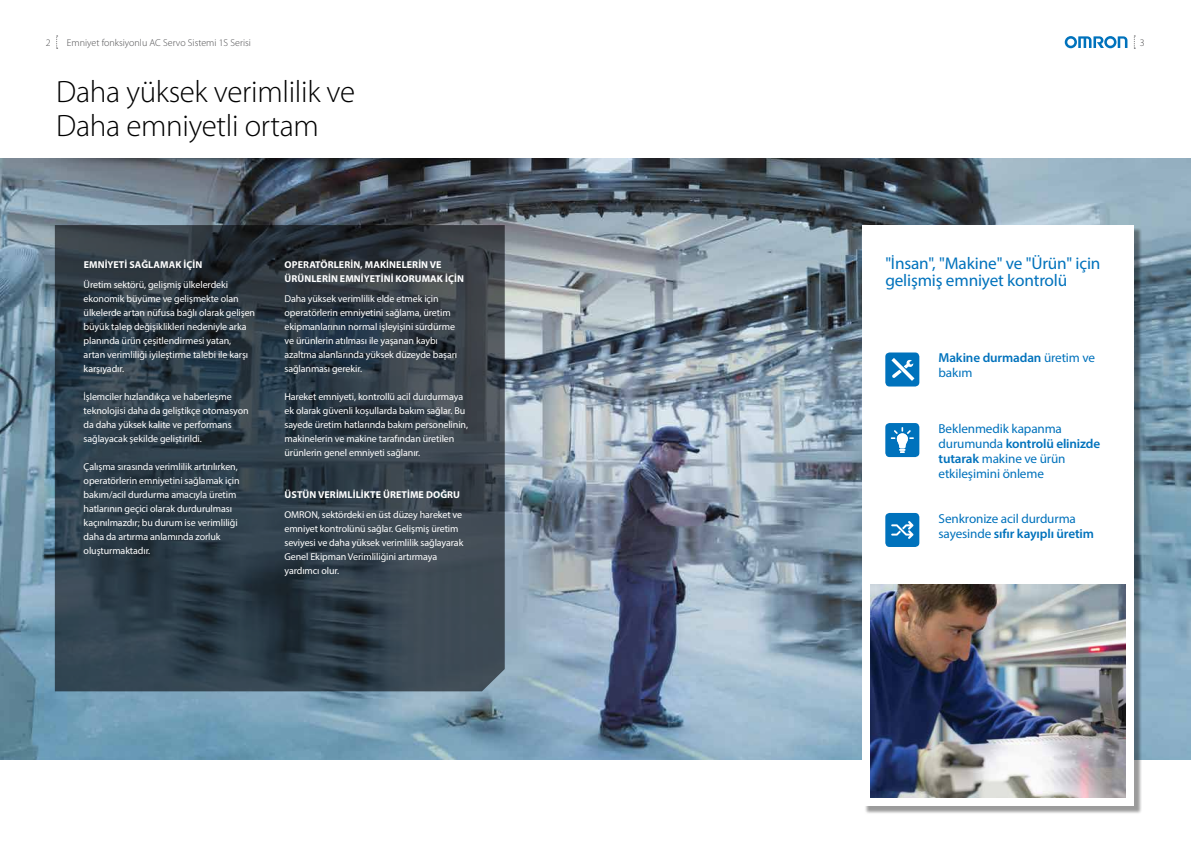
<style>
.page{position:relative;width:1191px;height:842px;background:#fff}
.page>*{position:absolute;margin:0;border:0;box-sizing:border-box;transform-origin:0 0}
.t1{font:300 31px/34px "Myriad Pro";letter-spacing:-.01em;color:#000}
.t2{font:17px/17px "Myriad Pro";letter-spacing:-.01em;color:#0072bc}
.t3{font:13px/15px "Myriad Pro";letter-spacing:-.01em;color:#0072bc}
.t4{font:600 13px/15px "Myriad Pro";letter-spacing:-.01em;color:#0072bc}
.t5{font:10px/14px "Myriad Pro";letter-spacing:-.01em;color:#fff}
.t6{font:700 10px/14px "Myriad Pro";letter-spacing:.01em;color:#fff}
.t7{font:300 10px "Myriad Pro";color:#4d4d4f}
.s1{font-weight:400}
.s2{font-weight:600}
</style>
<div class="page">
<svg style="left:1133px;top:36px;width:2px;height:13px"></svg>
<svg style="left:56px;top:36px;width:2px;height:13px"></svg>
<svg style="left:1064px;top:36px;width:63px;height:12px"></svg>
<img style="left:0;top:159px;width:1191px;height:601px">
<div style="left:864px;top:228px;width:278px;height:586px;background:#000;opacity:.4"></div>
<div style="left:862px;top:225px;width:271px;height:581px;background:#fff"></div>
<div style="left:885px;top:423px;width:34px;height:34px;background:#0072bc;border-radius:4px"></div>
<svg style="left:890px;top:427px;width:24px;height:26px"></svg>
<div style="left:885px;top:352px;width:34px;height:34px;background:#0072bc;border-radius:4px"></div>
<svg style="left:891px;top:358px;width:23px;height:23px"></svg>
<div style="left:885px;top:513px;width:34px;height:34px;background:#0072bc;border-radius:4px"></div>
<svg style="left:891px;top:521px;width:22px;height:18px"></svg>
<img style="left:870px;top:584px;width:255px;height:213px">
<svg style="left:55px;top:225px;width:450px;height:466px;background:#303d47"></svg>
<img style="left:0;top:159px;width:595px;height:35px">
<p class="t7" style="left:46px;top:37px;width:6px">2</p>
<p class="t7" style="left:67px;top:37px;width:185px">Emniyet fonksiyonlu AC Servo Sistemi 1S Serisi</p>
<p class="t7" style="left:1140px;top:37px;width:6px">3</p>
<h1 class="t1" style="left:56px;top:75px;width:300px">Daha yüksek verimlilik ve<br>Daha emniyetli ortam</h1>
<p class="t6" style="left:84px;top:258px;width:120px">EMNİYETİ SAĞLAMAK İÇİN</p>
<p class="t5" style="left:84px;top:277px;width:173px">Üretim sektörü, gelişmiş ülkelerdeki ekonomik büyüme ve gelişmekte olan ülkelerde artan nüfusa bağlı olarak gelişen büyük talep değişiklikleri nedeniyle arka planında ürün çeşitlendirmesi yatan, artan verimliliği iyileştirme talebi ile karşı karşıyadır.</p>
<p class="t5" style="left:84px;top:389px;width:166px">İşlemciler hızlandıkça ve haberleşme teknolojisi daha da geliştikçe otomasyon da daha yüksek kalite ve performans sağlayacak şekilde geliştirildi.</p>
<p class="t5" style="left:84px;top:459px;width:157px">Çalışma sırasında verimlilik artırılırken, operatörlerin emniyetini sağlamak için bakım/acil durdurma amacıyla üretim hatlarının geçici olarak durdurulması kaçınılmazdır; bu durum ise verimliliği daha da artırma anlamında zorluk oluşturmaktadır.</p>
<p class="t6" style="left:284px;top:258px;width:181px">OPERATÖRLERİN, MAKİNELERİN VE<br>ÜRÜNLERİN EMNİYETİNİ KORUMAK İÇİN</p>
<p class="t5" style="left:284px;top:291px;width:174px">Daha yüksek verimlilik elde etmek için operatörlerin emniyetini sağlama, üretim ekipmanlarının normal işleyişini sürdürme ve ürünlerin atılması ile yaşanan kaybı azaltma alanlarında yüksek düzeyde başarı sağlanması gerekir.</p>
<p class="t5" style="left:284px;top:389px;width:185px">Hareket emniyeti, kontrollü acil durdurmaya ek olarak güvenli koşullarda bakım sağlar. Bu sayede üretim hatlarında bakım personelinin, makinelerin ve makine tarafından üretilen ürünlerin genel emniyeti sağlanır.</p>
<p class="t6" style="left:284px;top:487px;width:177px">ÜSTÜN VERİMLİLİKTE ÜRETİME DOĞRU</p>
<p class="t5" style="left:284px;top:507px;width:180px">OMRON, sektördeki en üst düzey hareket ve emniyet kontrolünü sağlar. Gelişmiş üretim seviyesi ve daha yüksek verimlilik sağlayarak Genel Ekipman Verimliliğini artırmaya yardımcı olur.</p>
<h2 class="t2" style="left:885px;top:255px;width:217px">"İnsan", "Makine" ve "Ürün" için gelişmiş emniyet kontrolü</h2>
<h3 class="t4" style="left:938px;top:350px;width:158px">Makine durmadan <span class="s1">üretim ve bakım</span></h3>
<h3 class="t3" style="left:938px;top:421px;width:163px">Beklenmedik kapanma durumunda <span class="s2">kontrolü elinizde tutarak</span> makine ve ürün etkileşimini önleme</h3>
<h3 class="t3" style="left:938px;top:511px;width:157px">Senkronize acil durdurma sayesinde <span class="s2">sıfır kayıplı üretim</span></h3>
</div>
